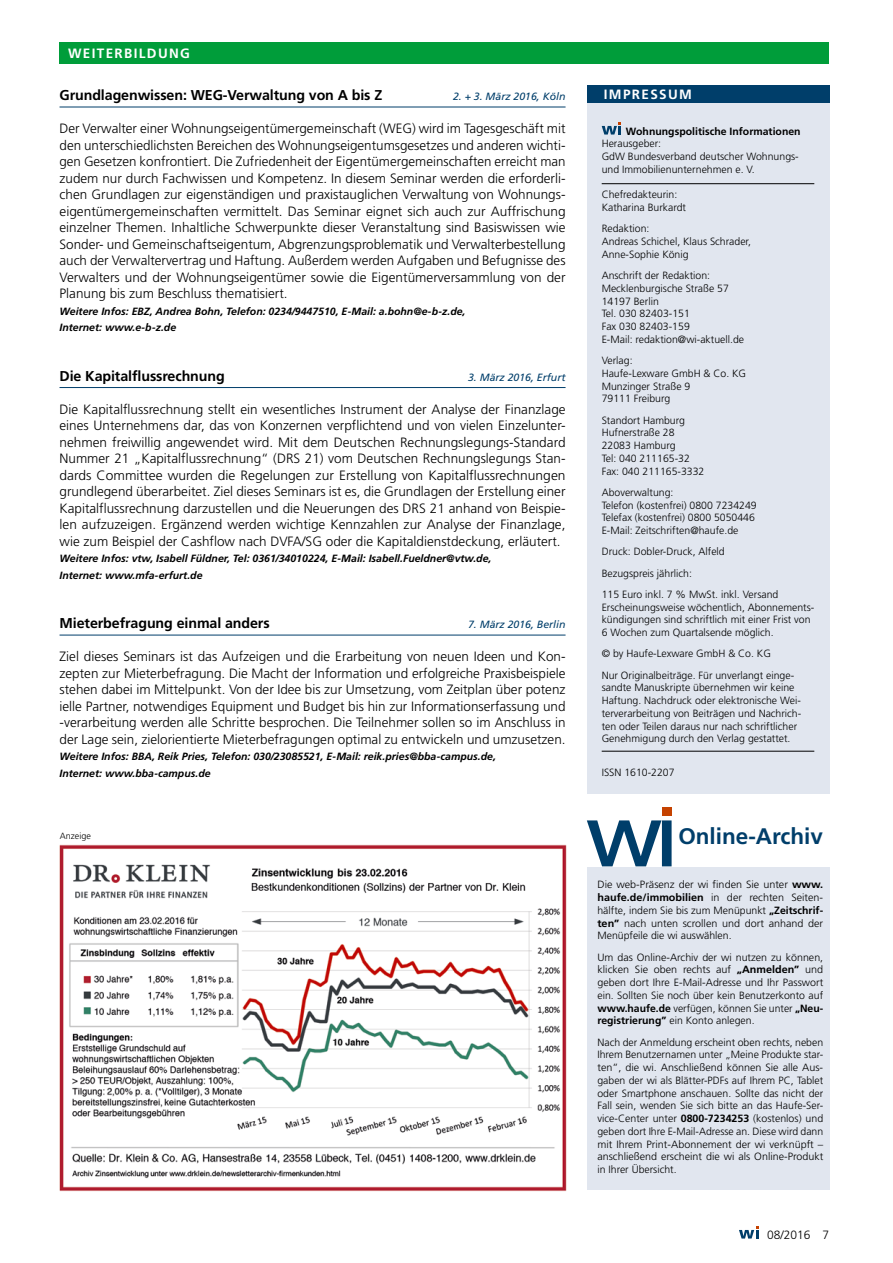
<style>
.page{position:relative;width:893px;height:1263px;background:#fff}
.page>*{position:absolute;margin:0;border:0;box-sizing:border-box;transform-origin:0 0}
.t1{font:700 22.5px "Frutiger";color:#003e6a}
.t2{font:700 14.25px "Frutiger";letter-spacing:-.005em;color:#000}
.t3{font:300 13.5px/16.5px "Frutiger";color:#000;text-align:justify}
.t4{font:700 13.5px "Frutiger";letter-spacing:.1em;color:#fff}
.t5{font:300 12px "Frutiger";color:#000}
.t6{font:300 10.5px/12.8px "Frutiger";color:#000}
.t7{font:italic 700 10.5px/16.5px "Frutiger";color:#000}
.t8{font:italic 10.5px "Frutiger";color:#003e6a}
.t9{font:700 10.5px "Frutiger";color:#000}
.t10{font:300 9px "Frutiger";color:#000}
.s1{font-weight:700}
</style>
<div class="page">
<div style="left:60px;top:43px;width:769px;height:21px;background:#009d3a"></div>
<div style="left:587px;top:85px;width:242px;height:708px;background:#e1e6ef"></div>
<hr style="left:602px;top:183px;width:212px;height:1px;background:#000">
<hr style="left:602px;top:751px;width:212px;height:1px;background:#000">
<div style="left:587px;top:85px;width:242px;height:17px;background:#003e6a"></div>
<svg style="left:602px;top:122px;width:19px;height:13px"></svg>
<img style="left:59px;top:844px;width:508px;height:348px">
<hr style="left:60px;top:107px;width:506px;height:1px;background:#003e6a">
<hr style="left:60px;top:387px;width:506px;height:1px;background:#003e6a">
<hr style="left:60px;top:635px;width:506px;height:1px;background:#003e6a">
<div style="left:587px;top:867px;width:242px;height:322px;background:#e1e6ef"></div>
<svg style="left:587px;top:820px;width:85px;height:46px"></svg>
<div style="left:662px;top:807px;width:10px;height:9px;background:#c54200"></div>
<svg style="left:739px;top:1226px;width:20px;height:12px"></svg>
<p class="t4" style="left:68px;top:46px;width:123px">WEITERBILDUNG</p>
<p class="t2" style="left:60px;top:87px;width:324px">Grundlagenwissen: WEG-Verwaltung von A bis Z</p>
<p class="t8" style="left:453px;top:91px;width:114px">2. + 3. März 2016, Köln</p>
<p class="t3" style="left:60px;top:121px;width:508px">Der Verwalter einer Wohnungseigentümergemeinschaft (WEG) wird im Tagesgeschäft mit den unterschiedlichsten Bereichen des Wohnungseigentumsgesetzes und anderen wichti&shy;gen Gesetzen konfrontiert. Die Zufriedenheit der Eigentümergemeinschaften erreicht man zudem nur durch Fachwissen und Kompetenz. In diesem Seminar werden die erforderli&shy;chen Grundlagen zur eigenständigen und praxistauglichen Verwaltung von Wohnungs&shy;eigentümergemeinschaften vermittelt. Das Seminar eignet sich auch zur Auffrischung einzelner Themen. Inhaltliche Schwerpunkte dieser Veranstaltung sind Basiswissen wie Sonder- und Gemeinschaftseigentum, Abgrenzungsproblematik und Verwalterbestellung auch der Verwaltervertrag und Haftung. Außerdem werden Aufgaben und Befugnisse des Verwalters und der Wohnungseigentümer sowie die Eigentümerversammlung von der Planung bis zum Beschluss thematisiert.</p>
<p class="t7" style="left:60px;top:303px;width:408px">Weitere Infos: EBZ, Andrea Bohn, Telefon: 0234/9447510, E-Mail: a.bohn@e-b-z.de,<br>Internet: www.e-b-z.de</p>
<p class="t2" style="left:60px;top:367px;width:167px">Die Kapitalflussrechnung</p>
<p class="t8" style="left:468px;top:371px;width:99px">3. März 2016, Erfurt</p>
<p class="t3" style="left:60px;top:401px;width:508px">Die Kapitalflussrechnung stellt ein wesentliches Instrument der Analyse der Finanzlage eines Unternehmens dar, das von Konzernen verpflichtend und von vielen Einzelunter&shy;nehmen freiwillig angewendet wird. Mit dem Deutschen Rechnungslegungs-Standard Nummer 21 „Kapitalflussrechnung“ (DRS 21) vom Deutschen Rechnungslegungs Stan&shy;dards Committee wurden die Regelungen zur Erstellung von Kapitalflussrechnungen grundlegend überarbeitet. Ziel dieses Seminars ist es, die Grundlagen der Erstellung einer Kapitalflussrechnung darzustellen und die Neuerungen des DRS 21 anhand von Beispie&shy;len aufzuzeigen. Ergänzend werden wichtige Kennzahlen zur Analyse der Finanzlage, wie zum Beispiel der Cashflow nach DVFA/SG oder die Kapitaldienstdeckung, erläutert.</p>
<p class="t7" style="left:60px;top:550px;width:433px">Weitere Infos: vtw, Isabell Füldner, Tel: 0361/34010224, E-Mail: Isabell.Fueldner@vtw.de,<br>Internet: www.mfa-erfurt.de</p>
<p class="t2" style="left:60px;top:615px;width:212px">Mieterbefragung einmal anders</p>
<p class="t8" style="left:468px;top:619px;width:99px">7. März 2016, Berlin</p>
<p class="t3" style="left:60px;top:649px;width:508px">Ziel dieses Seminars ist das Aufzeigen und die Erarbeitung von neuen Ideen und Kon&shy;zepten zur Mieterbefragung. Die Macht der Information und erfolgreiche Praxisbeispiele stehen dabei im Mittelpunkt. Von der Idee bis zur Umsetzung, vom Zeitplan über potenz ielle Partner, notwendiges Equipment und Budget bis hin zur Informationserfassung und -verarbeitung werden alle Schritte besprochen. Die Teilnehmer sollen so im Anschluss in der Lage sein, zielorientierte Mieterbefragungen optimal zu entwickeln und umzusetzen.</p>
<p class="t7" style="left:60px;top:748px;width:438px">Weitere Infos: BBA, Reik Pries, Telefon: 030/23085521, E-Mail: reik.pries@bba-campus.de,<br>Internet: www.bba-campus.de</p>
<p class="t10" style="left:60px;top:831px;width:33px">Anzeige</p>
<p class="t4" style="left:604px;top:86px;width:90px">IMPRESSUM</p>
<p class="t9" style="left:626px;top:125px;width:176px">Wohnungspolitische Informationen</p>
<p class="t6" style="left:602px;top:137px;width:199px">Herausgeber:<br>GdW Bundesverband deutscher Wohnungs&shy;und Immobilienunternehmen e. V.</p>
<p class="t6" style="left:602px;top:188px;width:86px">Chefredakteurin:<br>Katharina Burkardt</p>
<p class="t6" style="left:602px;top:222px;width:151px">Redaktion:<br>Andreas Schichel, Klaus Schrader,<br>Anne-Sophie König</p>
<p class="t6" style="left:602px;top:269px;width:144px">Anschrift der Redaktion:<br>Mecklenburgische Straße 57<br>14197 Berlin<br>Tel. 030 82403-151<br>Fax 030 82403-159<br>E-Mail: redaktion@wi-aktuell.de</p>
<p class="t6" style="left:602px;top:354px;width:146px">Verlag:<br>Haufe-Lexware GmbH &amp; Co. KG<br>Munzinger Straße 9<br>79111 Freiburg</p>
<p class="t6" style="left:602px;top:414px;width:104px">Standort Hamburg<br>Hufnerstraße 28<br>22083 Hamburg<br>Tel: 040 211165-32<br>Fax: 040 211165-3332</p>
<p class="t6" style="left:602px;top:486px;width:157px">Aboverwaltung:<br>Telefon (kostenfrei) 0800 7234249<br>Telefax (kostenfrei) 0800 5050446<br>E-Mail: Zeitschriften@haufe.de</p>
<p class="t6" style="left:602px;top:541px;width:178px;line-height:21.3px">Druck: Dobler-Druck, Alfeld<br>Bezugspreis jährlich:<br>115 Euro inkl. 7 % MwSt. inkl. Versand</p>
<p class="t6" style="left:602px;top:601px;width:214px">Erscheinungsweise wöchentlich, Abonnements&shy;kündigungen sind schriftlich mit einer Frist von<br>6 Wochen zum Quartalsende möglich.</p>
<p class="t6" style="left:602px;top:643px;width:193px;line-height:21.3px">© by Haufe-Lexware GmbH &amp; Co. KG<br>Nur Originalbeiträge. Für unverlangt einge-</p>
<p class="t6" style="left:602px;top:681px;width:201px">sandte Manuskripte übernehmen wir keine Haftung. Nachdruck oder elektronische Wei&shy;terverarbeitung von Beiträgen und Nachrich&shy;ten oder Teilen daraus nur nach schriftlicher Genehmigung durch den Verlag gestattet.</p>
<p class="t6" style="left:602px;top:766px;width:74px">ISSN 1610-2207</p>
<h1 class="t1" style="left:678px;top:822px;width:146px">Online-Archiv</h1>
<p class="t6" style="left:597px;top:878px;width:227px;text-align:justify">Die web-Präsenz der wi finden Sie unter <span class="s1">www. haufe.de/immobilien</span> in der rechten Seiten&shy;hälfte, indem Sie bis zum Menüpunkt <span class="s1">„Zeitschrif&shy;ten”</span> nach unten scrollen und dort anhand der Menüpfeile die wi auswählen.</p>
<p class="t6" style="left:597px;top:951px;width:227px;text-align:justify">Um das Online-Archiv der wi nutzen zu können, klicken Sie oben rechts auf <span class="s1">„Anmelden”</span> und geben dort Ihre E-Mail-Adresse und Ihr Passwort ein. Sollten Sie noch über kein Benutzerkonto auf <span class="s1">www.haufe.de</span> verfügen, können Sie unter <span class="s1">„Neu&shy;registrierung”</span> ein Konto anlegen.</p>
<p class="t6" style="left:597px;top:1036px;width:227px;text-align:justify">Nach der Anmeldung erscheint oben rechts, neben Ihrem Benutzernamen unter „Meine Produkte star&shy;ten”, die wi. Anschließend können Sie alle Aus&shy;gaben der wi als Blätter-PDFs auf Ihrem PC, Tablet oder Smartphone anschauen. Sollte das nicht der Fall sein, wenden Sie sich bitte an das Haufe-Ser&shy;vice-Center unter <span class="s1">0800-7234253</span> (kostenlos) und geben dort Ihre E-Mail-Adresse an. Diese wird dann mit Ihrem Print-Abonnement der wi verknüpft – anschließend erscheint die wi als Online-Produkt in Ihrer Übersicht.</p>
<p class="t5" style="left:767px;top:1227px;width:64px">08/2016 7</p>
</div>
